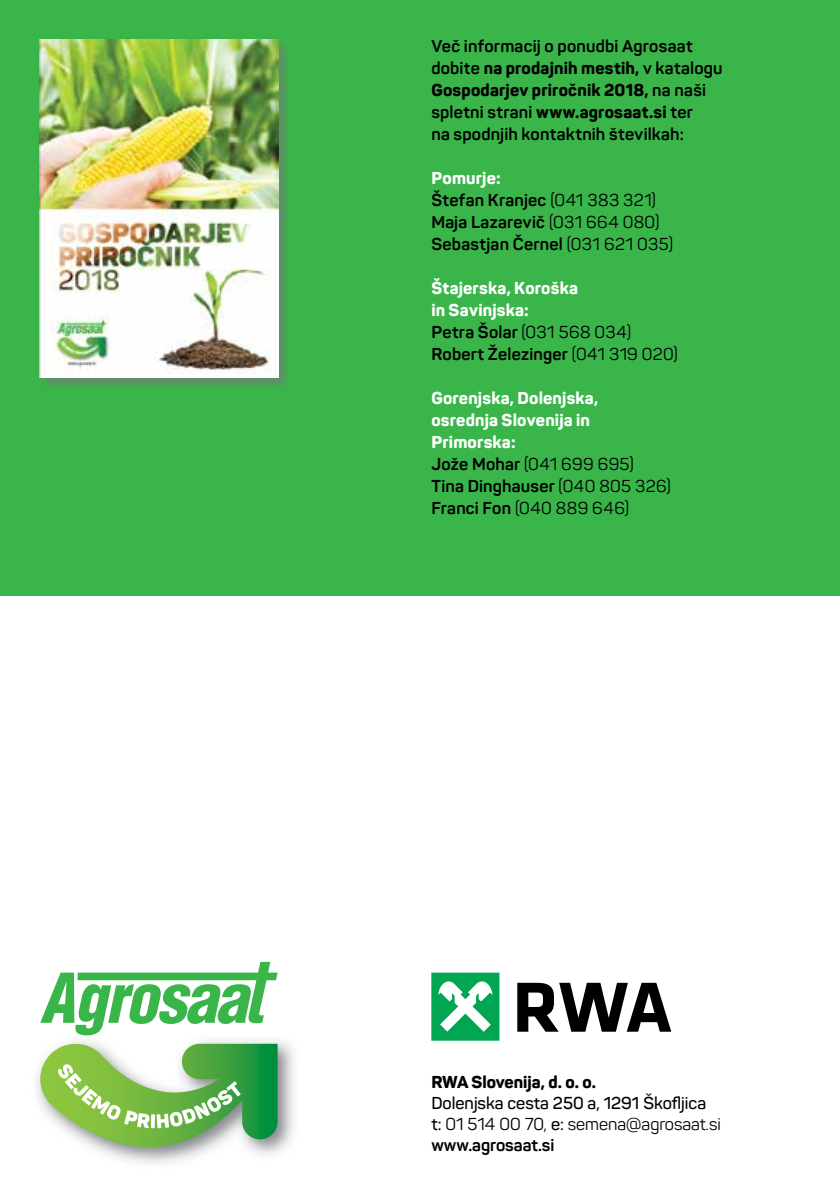
<style>
.page{position:relative;width:840px;height:1191px;background:#fff}
.page>*{position:absolute;margin:0;border:0;box-sizing:border-box;transform-origin:0 0}
.t1{font:700 17px/22px "Panton";letter-spacing:.015em;color:#000}
.t2{font:800 17px/22px "Panton";letter-spacing:.01em;color:#fff}
.t3{font:600 17px/21px "Panton";color:#000}
.t4{font:800 17px "Panton";color:#000}
.s1{font-weight:800}
.s2{font-weight:800;color:#fff}
.s3{font-weight:400}
.s4{font-weight:700;color:#000}
.s5{font-weight:400;color:#000}
.s6{font-weight:700}
</style>
<div class="page">
<div style="left:0;top:0;width:839px;height:595px;background:#39b54a"></div>
<img style="left:277px;top:1041px;width:17px;height:112px">
<svg style="left:37px;top:962px;width:240px;height:202px"></svg>
<svg style="left:517px;top:982px;width:154px;height:49px"></svg>
<svg style="left:431px;top:972px;width:68px;height:68px"></svg>
<div style="left:37px;top:37px;width:254px;height:354px;background:#77787b;opacity:.75"></div>
<img style="left:40px;top:40px;width:238px;height:338px">
<p class="t1" style="left:431px;top:35px;width:292px">Več informacij o ponudbi Agrosaat dobite <span class="s1">na prodajnih mestih,</span> v katalogu <span class="s1">Gospodarjev priročnik 2018,</span> na naši spletni strani <span class="s1">www.agrosaat.si</span> ter<br>na spodnjih kontaktnih številkah:</p>
<p class="t1" style="left:431px;top:167px;width:243px"><span class="s2">Pomurje:<br></span>Štefan Kranjec <span class="s3">(041 383 321)<br></span>Maja Lazarevič <span class="s3">(031 664 080)<br></span>Sebastjan Černel <span class="s3">(031 621 035)</span></p>
<p class="t2" style="left:431px;top:277px;width:248px">Štajerska, Koroška<br>in Savinjska:<br><span class="s4">Petra Šolar</span> <span class="s5">(031 568 034)<br></span><span class="s4">Robert Železinger</span> <span class="s5">(041 319 020)</span></p>
<p class="t2" style="left:431px;top:387px;width:241px">Gorenjska, Dolenjska,<br>osrednja Slovenija in<br>Primorska:<br><span class="s4">Jože Mohar</span> <span class="s5">(041 699 695)<br></span><span class="s4">Tina Dinghauser</span> <span class="s5">(040 805 326)<br></span><span class="s4">Franci Fon</span> <span class="s5">(040 889 646)</span></p>
<p class="t4" style="left:431px;top:1071px;width:166px">RWA Slovenija, d. o. o.</p>
<p class="t3" style="left:431px;top:1092px;width:291px">Dolenjska cesta 250 a, 1291 Škofljica<br>t: <span class="s3">01 514 00 70,</span> e: <span class="s3">semena@agrosaat.si </span><span class="s6">www.agrosaat.si</span></p>
</div>
